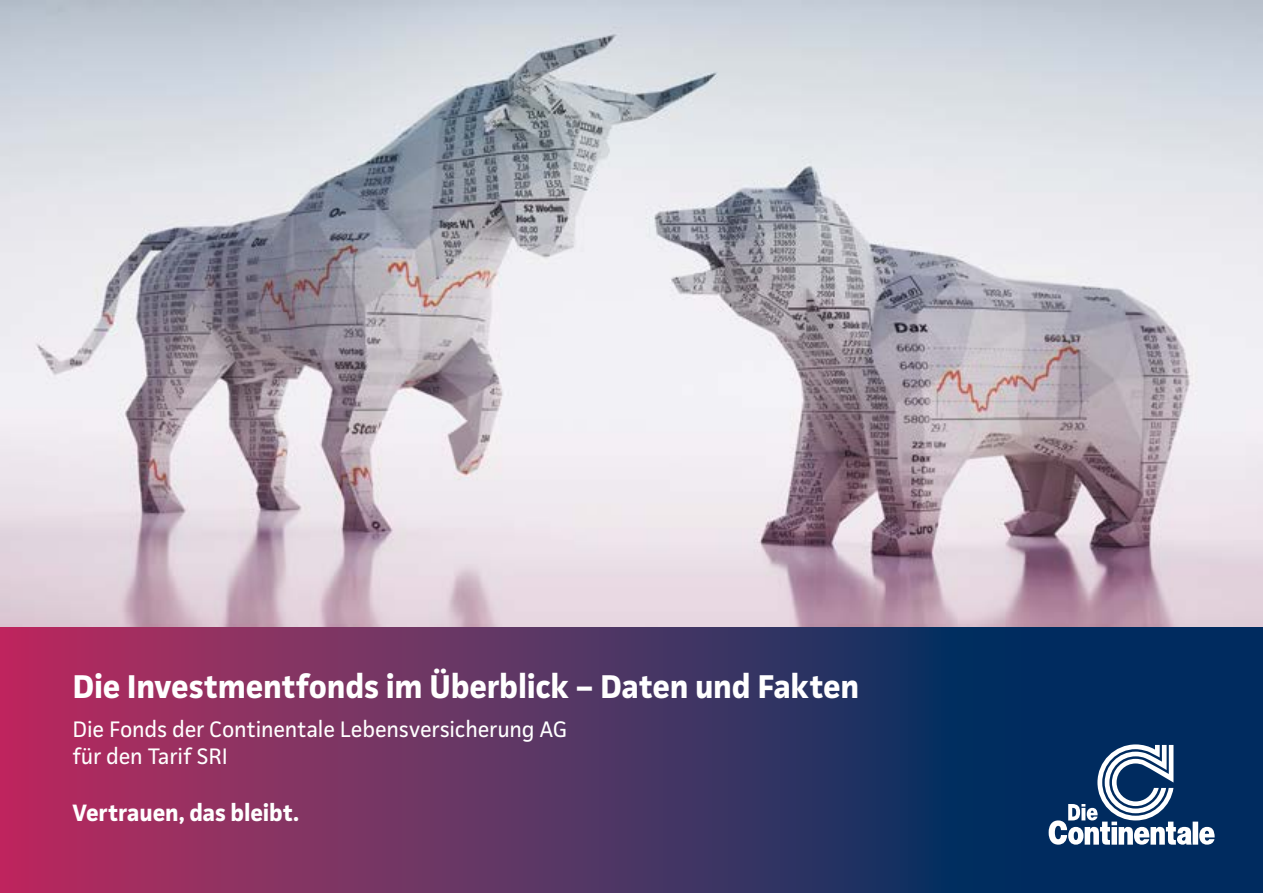
<style>
.page{position:relative;width:1263px;height:893px;background:#fff}
.page>*{position:absolute;margin:0;border:0;box-sizing:border-box;transform-origin:0 0}
.t1{font:700 33px "Continentale Pro";letter-spacing:-.005em;color:#fff}
.t2{font:700 23.7px "Continentale Pro";color:#fff}
.t3{font:22.5px/27px "Continentale Pro";letter-spacing:-.005em;color:#fff}
</style>
<div class="page">
<div style="left:0;top:626px;width:1024px;height:267px;background:linear-gradient(to right,#bd3061,#003463)"></div>
<div style="left:1024px;top:626px;width:239px;height:267px;background:#002b5f"></div>
<svg style="left:1049px;top:744px;width:165px;height:101px"></svg>
<img style="left:0;top:0;width:1263px;height:626px">
<h1 class="t1" style="left:73px;top:666px;width:788px">Die Investmentfonds im Überblick – Daten und Fakten</h1>
<p class="t3" style="left:73px;top:716px;width:496px">Die Fonds der Continentale Lebensversicherung AG für den Tarif SRI</p>
<p class="t2" style="left:73px;top:798px;width:228px">Vertrauen, das bleibt.</p>
</div>
